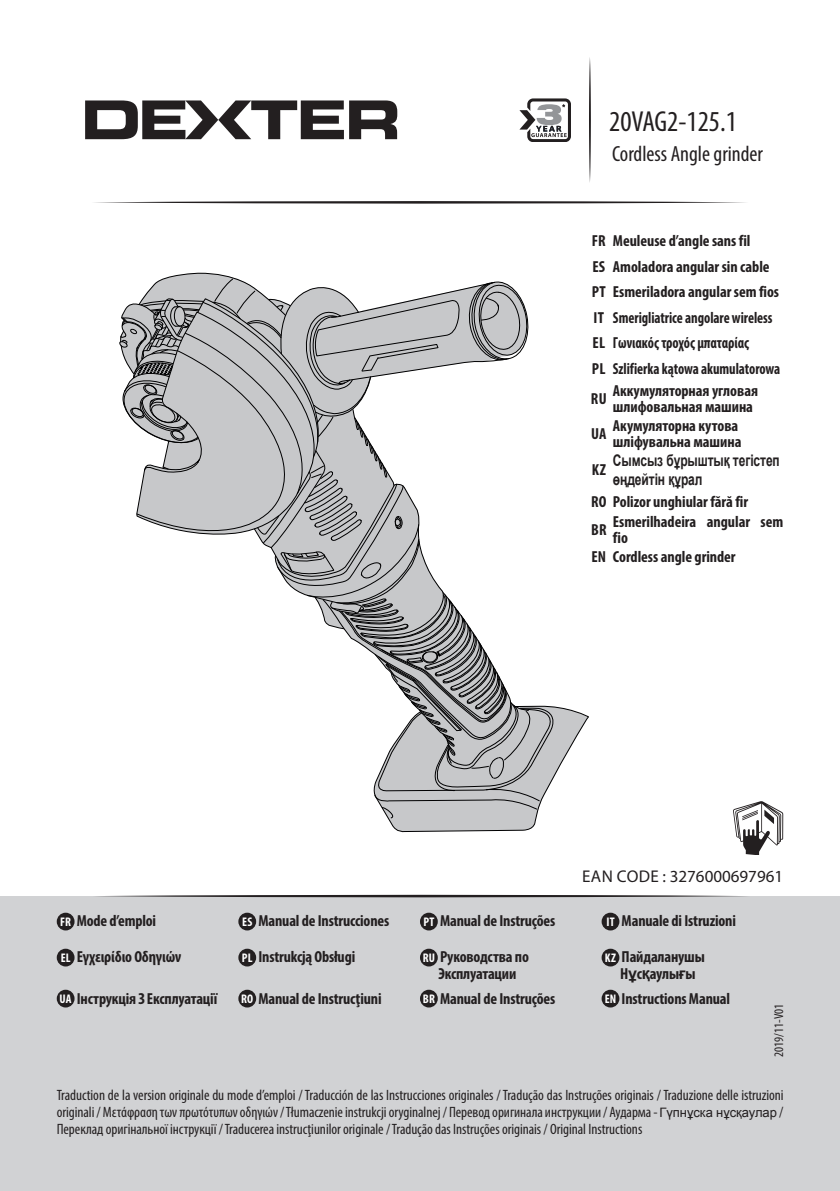
<style>
.page{position:relative;width:840px;height:1191px;background:#fff}
.page>*{position:absolute;margin:0;border:0;box-sizing:border-box;transform-origin:0 0}
.t1{font:condensed 29px "Myriad Pro";color:#231f20}
.t2{font:condensed 22px "Myriad Pro";color:#231f20}
.t3{font:17px "Myriad Pro";color:#231f20}
.Texte_courant{font:700 condensed 16px/16px "Myriad Pro";letter-spacing:-.01em;color:#231f20}
.Nom_du_produit{font:700 condensed 16px "Myriad Pro";letter-spacing:-.005em;color:#231f20}
.Texte_courant-2{font:700 condensed 16px "Myriad Pro";letter-spacing:-.01em;color:#231f20;scale:.9 1}
.Texte_courant-3{font:700 16px/19.2px "Arial";letter-spacing:-.005em;color:#231f20;scale:.75 1}
.Traduction_de_la_ver{font:condensed 15px/17px "Myriad Pro";letter-spacing:-.005em;color:#231f20;text-align:justify}
.t4{font:condensed 13px "Myriad Pro";color:#231f20}
.t5{font:700 condensed 12.6px "Myriad Pro";letter-spacing:.02em;color:#fff}
.s1{font-family:"Arial";font-stretch:normal}
.s2{font-family:"Arial";font-stretch:normal;font-size:13px}
</style>
<div class="page">
<svg style="left:119px;top:273px;width:470px;height:559px"></svg>
<div style="left:0;top:896px;width:839px;height:295px;background:#d1d2d4"></div>
<svg style="left:96px;top:894px;width:651px;height:3px"></svg>
<div style="left:57px;top:912px;width:17px;height:18px;background:#231f20;border-radius:50%"></div>
<div style="left:57px;top:948px;width:17px;height:18px;background:#231f20;border-radius:50%"></div>
<div style="left:57px;top:989px;width:17px;height:18px;background:#231f20;border-radius:50%"></div>
<div style="left:238px;top:912px;width:18px;height:18px;background:#231f20;border-radius:50%"></div>
<div style="left:238px;top:948px;width:18px;height:18px;background:#231f20;border-radius:50%"></div>
<div style="left:238px;top:989px;width:18px;height:18px;background:#231f20;border-radius:50%"></div>
<div style="left:420px;top:912px;width:17px;height:18px;background:#231f20;border-radius:50%"></div>
<div style="left:420px;top:948px;width:17px;height:18px;background:#231f20;border-radius:50%"></div>
<div style="left:420px;top:989px;width:17px;height:18px;background:#231f20;border-radius:50%"></div>
<div style="left:601px;top:912px;width:18px;height:18px;background:#231f20;border-radius:50%"></div>
<div style="left:601px;top:948px;width:18px;height:18px;background:#231f20;border-radius:50%"></div>
<div style="left:601px;top:989px;width:18px;height:18px;background:#231f20;border-radius:50%"></div>
<svg style="left:94px;top:201px;width:652px;height:3px"></svg>
<svg style="left:589px;top:57px;width:1px;height:125px"></svg>
<svg style="left:85px;top:100px;width:312px;height:39px"></svg>
<svg style="left:519px;top:98px;width:51px;height:43px"></svg>
<svg style="left:733px;top:801px;width:49px;height:53px"></svg>
<p class="t1" style="left:609px;top:104px;width:129px">20VAG2-125.1</p>
<p class="t2" style="left:611px;top:140px;width:152px">Cordless Angle grinder</p>
<p class="Nom_du_produit" style="left:591px;top:231px;width:160px">FR Meuleuse d’angle sans fil</p>
<p class="Nom_du_produit" style="left:592px;top:256px;width:14px">ES</p>
<p class="Texte_courant" style="left:612px;top:258px;width:158px">Amoladora angular sin cable</p>
<p class="Nom_du_produit" style="left:591px;top:282px;width:15px">PT</p>
<p class="Texte_courant" style="left:612px;top:284px;width:167px">Esmeriladora angular sem fios</p>
<p class="Nom_du_produit" style="left:593px;top:307px;width:12px">IT</p>
<p class="Texte_courant-2" style="left:612px;top:307px;width:179px">Smerigliatrice angolare wireless</p>
<p class="Nom_du_produit" style="left:592px;top:333px;width:14px">EL</p>
<p class="Texte_courant-2" style="left:612px;top:333px;width:153px">Γωνιακός τροχός μπαταρίας</p>
<p class="Nom_du_produit" style="left:591px;top:358px;width:15px">PL</p>
<p class="Texte_courant-2" style="left:612px;top:358px;width:187px">Szlifierka kątowa akumulatorowa</p>
<p class="Nom_du_produit" style="left:590px;top:388px;width:17px">RU</p>
<p class="Texte_courant" style="left:612px;top:382px;width:146px">Аккумуляторная угловая шлифовальная машина</p>
<p class="Nom_du_produit" style="left:590px;top:423px;width:17px">UA</p>
<p class="Texte_courant" style="left:612px;top:417px;width:130px">Акумуляторна кутова шліфувальна машина</p>
<p class="Nom_du_produit" style="left:591px;top:460px;width:16px">KZ</p>
<p class="Texte_courant-3" style="left:612px;top:451px;width:224px">Сымсыз бұрыштық тегістеп өңдейтін құрал</p>
<p class="Nom_du_produit" style="left:590px;top:492px;width:159px">RO Polizor unghiular fără fir</p>
<p class="Nom_du_produit" style="left:590px;top:519px;width:17px">BR</p>
<p class="Texte_courant" style="left:612px;top:513px;width:172px">Esmerilhadeira angular sem fio</p>
<p class="Nom_du_produit" style="left:591px;top:547px;width:146px">EN Cordless angle grinder</p>
<p class="t5" style="left:60px;top:914px;width:13px">FR</p>
<p class="Texte_courant" style="left:77px;top:912px;width:81px">Mode d’emploi</p>
<p class="t5" style="left:61px;top:950px;width:11px">EL</p>
<p class="Texte_courant" style="left:77px;top:948px;width:106px">Εγχειρίδιο Οδηγιών</p>
<p class="t5" style="left:59px;top:991px;width:14px">UA</p>
<p class="Texte_courant" style="left:77px;top:989px;width:142px">Інструкція З Експлуатації</p>
<p class="t5" style="left:242px;top:914px;width:12px">ES</p>
<p class="Texte_courant" style="left:258px;top:912px;width:132px">Manual de Instrucciones</p>
<p class="t5" style="left:242px;top:950px;width:12px">PL</p>
<p class="Texte_courant" style="left:258px;top:948px;width:98px">Instrukcją Obsługi</p>
<p class="t5" style="left:241px;top:991px;width:14px">RO</p>
<p class="Texte_courant" style="left:258px;top:989px;width:125px">Manual de Instrucţiuni</p>
<p class="t5" style="left:423px;top:914px;width:12px">PT</p>
<p class="Texte_courant" style="left:440px;top:912px;width:117px">Manual de Instruções</p>
<p class="t5" style="left:422px;top:950px;width:14px">RU</p>
<p class="Texte_courant" style="left:440px;top:948px;width:90px">Руководства по</p>
<p class="Texte_courant" style="left:438px;top:964px;width:79px">Эксплуатации</p>
<p class="t5" style="left:422px;top:991px;width:14px">BR</p>
<p class="Texte_courant" style="left:440px;top:989px;width:117px">Manual de Instruções</p>
<p class="t3" style="left:582px;top:865px;width:202px">EAN CODE : 3276000697961</p>
<p class="t5" style="left:606px;top:914px;width:10px">IT</p>
<p class="Texte_courant" style="left:621px;top:912px;width:116px">Manuale di Istruzioni</p>
<p class="t5" style="left:604px;top:950px;width:13px">KZ</p>
<p class="Texte_courant" style="left:621px;top:948px;width:85px">Пайдаланушы</p>
<p class="Texte_courant" style="left:619px;top:964px;width:77px">Н<span class="s1">ұ</span>с<span class="s1">қ</span>аулы<span class="s1">ғ</span>ы</p>
<p class="t5" style="left:604px;top:991px;width:13px">EN</p>
<p class="Texte_courant" style="left:621px;top:989px;width:110px">Instructions Manual</p>
<p class="t4" style="left:770px;top:1056px;width:54px;rotate:-90deg">2019/11-V01</p>
<p class="Traduction_de_la_ver" style="left:57px;top:1086px;width:728px">Traduction de la version originale du mode d’emploi / Traducción de las Instrucciones originales / Tradução das Instruções originais / Traduzione delle istruzioni originali / Μετάφραση των πρωτότυπων οδηγιών / Tłumaczenie instrukcji oryginalnej / Перевод оригинала инструкции / Аударма - <span class="s2">Гүпнұска нұсқаулар</span> / Переклад оригінальної інструкції / Traducerea instrucţiunilor originale / Tradução das Instruções originais / Original Instructions</p>
</div>
